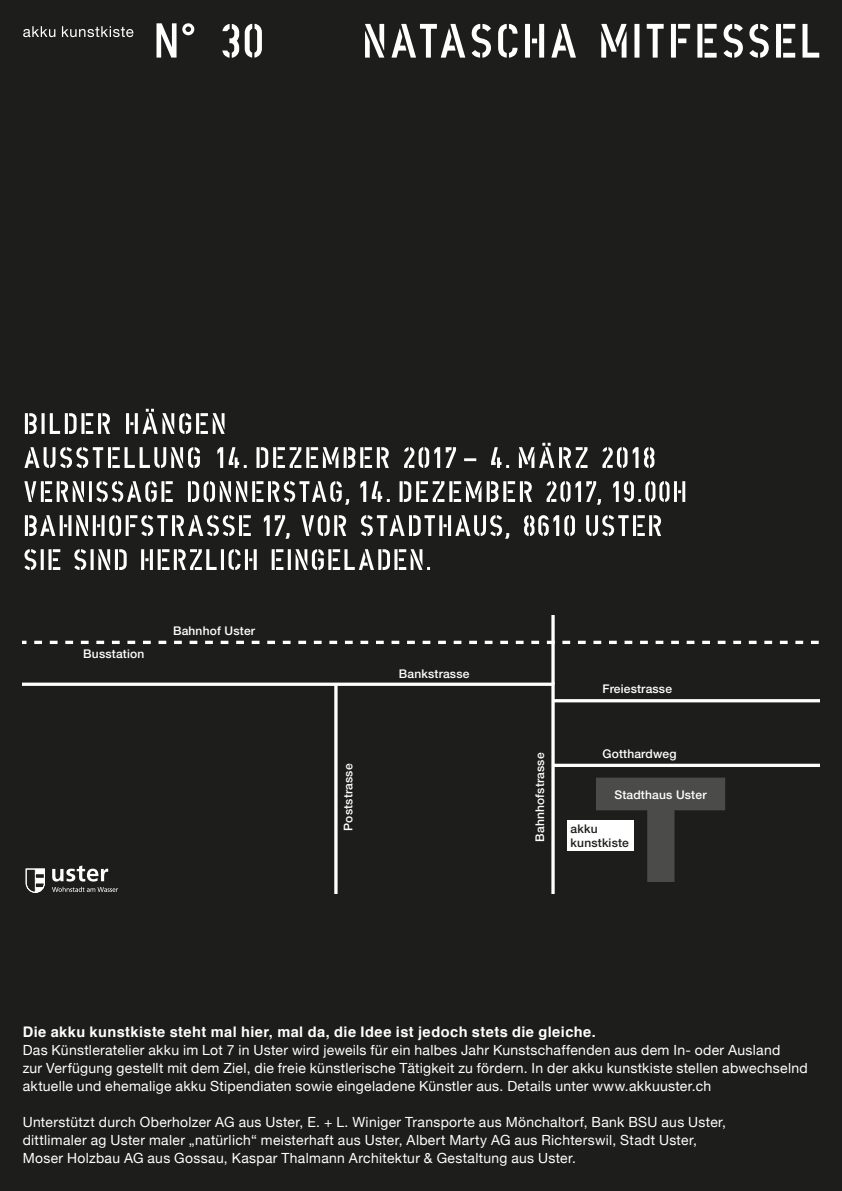
<style>
.page{position:relative;width:842px;height:1191px;background:#fff}
.page>*{position:absolute;margin:0;border:0;box-sizing:border-box;transform-origin:0 0}
.t1{font:700 14.6px "Helvetica";letter-spacing:.03em;color:#fff}
.t2{font:14px/18px "Helvetica Neue";letter-spacing:.02em;color:#fff}
.t3{font:500 12px "Helvetica Neue";letter-spacing:.015em;color:#fff}
.t4{font:500 12px/13.2px "Helvetica Neue";letter-spacing:.015em;color:#1d1d1b}
</style>
<div class="page">
<div style="left:0;top:578px;width:842px;height:613px;background:#1d1d1b"></div>
<svg style="left:23px;top:640px;width:796px;height:4px"></svg>
<svg style="left:23px;top:682px;width:533px;height:211px"></svg>
<svg style="left:334px;top:684px;width:4px;height:209px"></svg>
<div style="left:567px;top:820px;width:67px;height:31px;background:#fff"></div>
<hr style="left:553px;top:699px;width:266px;height:3px;background:#fff">
<svg style="left:596px;top:777px;width:129px;height:105px"></svg>
<svg style="left:553px;top:763px;width:266px;height:4px"></svg>
<svg style="left:551px;top:615px;width:4px;height:69px"></svg>
<div style="left:0;top:0;width:842px;height:612px;background:#1d1d1b"></div>
<svg style="left:23px;top:26px;width:110px;height:11px"></svg>
<svg style="left:156px;top:23px;width:106px;height:35px"></svg>
<svg style="left:365px;top:24px;width:454px;height:34px"></svg>
<svg style="left:24px;top:549px;width:406px;height:21px"></svg>
<svg style="left:25px;top:515px;width:636px;height:24px"></svg>
<svg style="left:24px;top:481px;width:661px;height:24px"></svg>
<svg style="left:24px;top:443px;width:630px;height:25px"></svg>
<svg style="left:25px;top:409px;width:200px;height:25px"></svg>
<p class="t3" style="left:83px;top:647px;width:63px">Busstation</p>
<p class="t3" style="left:173px;top:623px;width:84px">Bahnhof Uster</p>
<p class="t3" style="left:399px;top:666px;width:72px">Bankstrasse</p>
<p class="t3" style="left:341px;top:831px;width:69px;rotate:-90deg">Poststrasse</p>
<p class="t3" style="left:533px;top:842px;width:91px;rotate:-90deg">Bahnhofstrasse</p>
<p class="t3" style="left:602px;top:681px;width:71px">Freiestrasse</p>
<p class="t3" style="left:602px;top:746px;width:76px">Gotthardweg</p>
<p class="t3" style="left:614px;top:787px;width:94px">Stadthaus Uster</p>
<p class="t4" style="left:571px;top:822px;width:60px">akku kunstkiste</p>
<p class="t1" style="left:23px;top:1019px;width:575px">Die akku kunstkiste steht mal hier, mal da, die Idee ist jedoch stets die gleiche.</p>
<p class="t2" style="left:23px;top:1040px;width:787px">Das Künstleratelier akku im Lot 7 in Uster wird jeweils für ein halbes Jahr Kunstschaffenden aus dem In- oder Ausland<br>zur Verfügung gestellt mit dem Ziel, die freie künstlerische Tätigkeit zu fördern. In der akku kunstkiste stellen abwechselnd aktuelle und ehemalige akku Stipendiaten sowie eingeladene Künstler aus. Details unter www.akkuuster.ch</p>
<p class="t2" style="left:23px;top:1112px;width:705px">Unterstützt durch Oberholzer AG aus Uster, E. + L. Winiger Transporte aus Mönchaltorf, Bank BSU aus Uster, dittlimaler ag Uster maler „natürlich“ meisterhaft aus Uster, Albert Marty AG aus Richterswil, Stadt Uster,<br>Moser Holzbau AG aus Gossau, Kaspar Thalmann Architektur &amp; Gestaltung aus Uster.</p>
</div>
